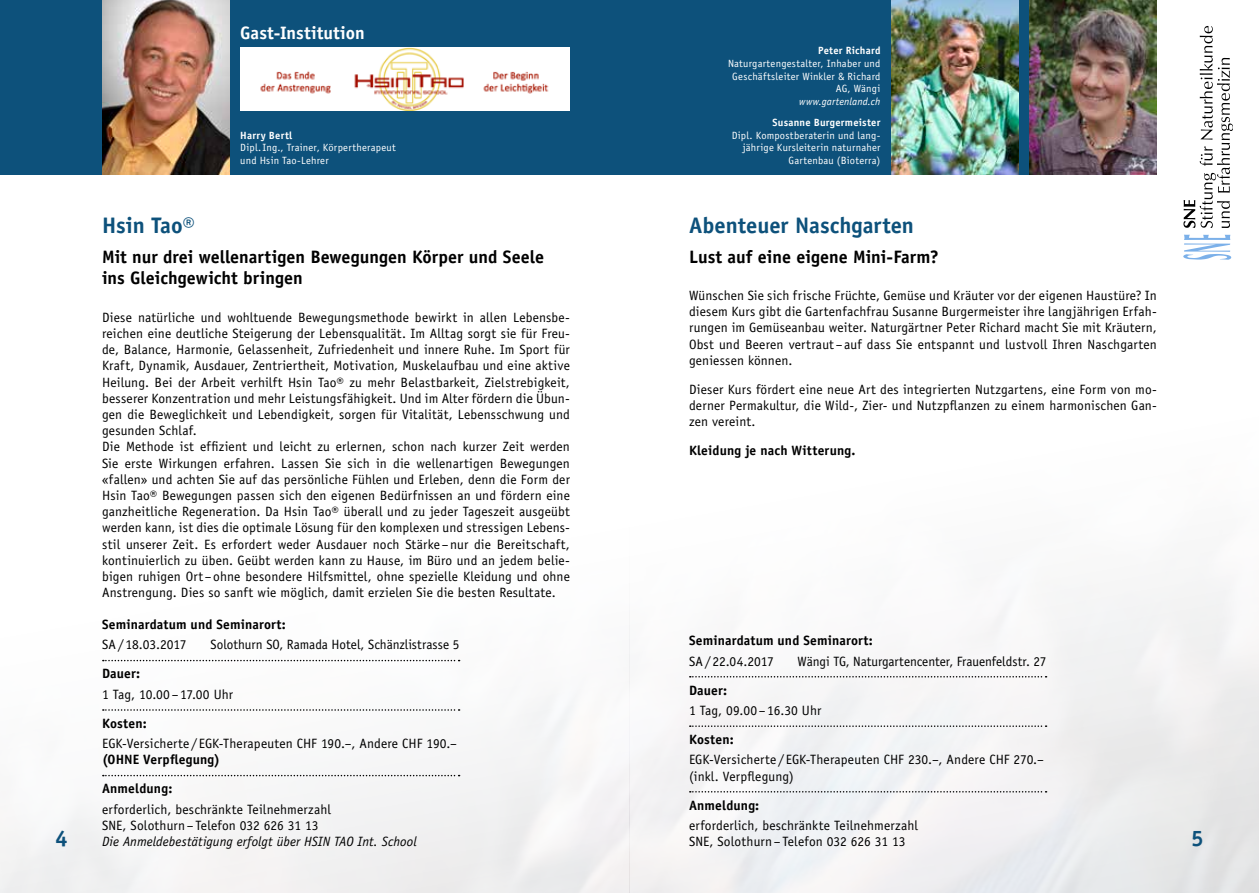
<style>
.page{position:relative;width:1259px;height:893px;background:#fff}
.page>*{position:absolute;margin:0;border:0;box-sizing:border-box;transform-origin:0 0}
.t1{font:700 22.5px "Officina Sans Std";color:#0d517b}
.t2{font:700 18px/21.6px "Officina Sans Std";color:#000}
.t3{font:700 18px "Officina Sans Std";color:#fff}
.t4{font:13.5px/16.2px "Officina Sans Std";letter-spacing:.01em;color:#000}
.t5{font:700 13.5px/29px "Officina Sans Std";letter-spacing:.01em;color:#000}
.t6{font:italic 13.5px "Officina Sans Std";letter-spacing:.005em;color:#000}
.t7{font:10.5px/12.6px "Officina Sans Std";letter-spacing:.02em;color:#fff;text-align:right}
.t8{font:700 10.5px "Officina Sans Std";letter-spacing:.02em;color:#fff}
.t9{font:italic 10.5px "Officina Sans Std";letter-spacing:.015em;color:#fff}
</style>
<div class="page">
<img style="left:0;top:659px;width:629px;height:234px">
<img style="left:629px;top:579px;width:630px;height:314px">
<svg style="left:1183px;top:235px;width:48px;height:25px"></svg>
<svg style="left:1183px;top:26px;width:49px;height:202px"></svg>
<div style="left:0;top:0;width:629px;height:174px;background:#0d517b"></div>
<svg style="left:103px;top:660px;width:356px;height:1px"></svg>
<svg style="left:103px;top:709px;width:356px;height:2px"></svg>
<svg style="left:103px;top:775px;width:356px;height:1px"></svg>
<svg style="left:690px;top:676px;width:356px;height:1px"></svg>
<svg style="left:690px;top:725px;width:356px;height:2px"></svg>
<svg style="left:690px;top:791px;width:356px;height:1px"></svg>
<div style="left:629px;top:0;width:528px;height:174px;background:#0d517b"></div>
<img style="left:1029px;top:0;width:128px;height:174px">
<img style="left:102px;top:0;width:128px;height:174px">
<img style="left:891px;top:0;width:127px;height:174px">
<img style="left:240px;top:48px;width:330px;height:62px">
<h2 class="t3" style="left:240px;top:21px;width:126px">Gast-Institution</h2>
<p class="t8" style="left:240px;top:128px;width:53px">Harry Bertl</p>
<p class="t7" style="left:240px;top:141px;width:157px;text-align:left">Dipl.Ing., Trainer, Körpertherapeut und Hsin Tao-Lehrer</p>
<h1 class="t1" style="left:102px;top:211px;width:94px">Hsin Tao®</h1>
<h2 class="t2" style="left:102px;top:245px;width:443px">Mit nur drei wellenartigen Bewegungen Körper und Seele ins Gleichgewicht bringen</h2>
<p class="t4" style="left:102px;top:309px;width:469px">Diese natürliche und wohltuende Bewegungsmethode bewirkt in allen Lebensbe&shy;reichen eine deutliche Steigerung der Lebensqualität. Im Alltag sorgt sie für Freu&shy;de, Balance, Harmonie, Gelassenheit, Zufriedenheit und innere Ruhe. Im Sport für Kraft, Dynamik, Ausdauer, Zentriertheit, Motivation, Muskelaufbau und eine aktive Heilung. Bei der Arbeit verhilft Hsin Tao® zu mehr Belastbarkeit, Zielstrebigkeit, besserer Konzentration und mehr Leistungsfähigkeit. Und im Alter fördern die Übun&shy;gen die Beweglichkeit und Lebendigkeit, sorgen für Vitalität, Lebensschwung und gesunden Schlaf.<br>Die Methode ist effizient und leicht zu erlernen, schon nach kurzer Zeit werden Sie erste Wirkungen erfahren. Lassen Sie sich in die wellenartigen Bewegungen «fallen» und achten Sie auf das persönliche Fühlen und Erleben, denn die Form der Hsin Tao® Bewegungen passen sich den eigenen Bedürfnissen an und fördern eine ganzheitliche Regeneration. Da Hsin Tao® überall und zu jeder Tageszeit ausgeübt werden kann, ist dies die optimale Lösung für den komplexen und stressigen Lebens&shy;stil unserer Zeit. Es erfordert weder Ausdauer noch Stärke–nur die Bereitschaft, kontinuierlich zu üben. Geübt werden kann zu Hause, im Büro und an jedem belie&shy;bigen ruhigen Ort– ohne besondere Hilfsmittel, ohne spezielle Kleidung und ohne Anstrengung. Dies so sanft wie möglich, damit erzielen Sie die besten Resultate.</p>
<p class="t8" style="left:818px;top:44px;width:64px">Peter Richard</p>
<p class="t7" style="left:728px;top:57px;width:154px">Naturgartengestalter, Inhaber und<br>Geschäftsleiter Winkler &amp; Richard<br>AG, Wängi</p>
<p class="t9" style="left:799px;top:95px;width:83px">www.gartenland.ch</p>
<p class="t8" style="left:772px;top:116px;width:109px">Susanne Burgermeister</p>
<p class="t7" style="left:731px;top:129px;width:150px">Dipl. Kompostberaterin und lang&shy;jährige Kursleiterin naturnaher<br>Gartenbau (Bioterra)</p>
<h1 class="t1" style="left:689px;top:211px;width:226px">Abenteuer Naschgarten</h1>
<h2 class="t2" style="left:689px;top:245px;width:251px">Lust auf eine eigene Mini-Farm?</h2>
<p class="t4" style="left:689px;top:287px;width:469px;text-align:justify">Wünschen Sie sich frische Früchte, Gemüse und Kräuter vor der eigenen Haustüre? In diesem Kurs gibt die Gartenfachfrau Susanne Burgermeister ihre langjährigen Erfah&shy;rungen im Gemüseanbau weiter. Naturgärtner Peter Richard macht Sie mit Kräutern, Obst und Beeren vertraut –auf dass Sie entspannt und lustvoll Ihren Naschgarten geniessen können.</p>
<p class="t4" style="left:689px;top:381px;width:469px;text-align:justify">Dieser Kurs fördert eine neue Art des integrierten Nutzgartens, eine Form von mo&shy;derner Permakultur, die Wild-, Zier- und Nutzpflanzen zu einem harmonischen Gan&shy;zen vereint.</p>
<p class="t5" style="left:689px;top:436px;width:168px">Kleidung je nach Witterung.</p>
<p class="t5" style="left:102px;top:610px;width:185px">Seminardatum und Seminarort:</p>
<p class="t4" style="left:102px;top:637px;width:86px">SA/ 18.03.2017</p>
<p class="t4" style="left:210px;top:637px;width:250px">Solothurn SO, Ramada Hotel, Schänzlistrasse 5</p>
<p class="t5" style="left:102px;top:659px;width:40px">Dauer:</p>
<p class="t4" style="left:102px;top:686px;width:132px">1 Tag, 10.00–17.00 Uhr</p>
<p class="t5" style="left:102px;top:708px;width:46px">Kosten:</p>
<p class="t4" style="left:102px;top:735px;width:356px">EGK-Versicherte / EGK-Therapeuten CHF 190.–, Andere CHF 190.–</p>
<p class="t5" style="left:102px;top:745px;width:120px">(OHNE Verpflegung)<br>Anmeldung:</p>
<p class="t4" style="left:102px;top:801px;width:230px">erforderlich, beschränkte Teilnehmerzahl<br>SNE, Solothurn–Telefon 032 626 31 13</p>
<p class="t6" style="left:102px;top:834px;width:316px">Die Anmeldebestätigung erfolgt über HSIN TAO Int. School</p>
<p class="t5" style="left:689px;top:626px;width:185px">Seminardatum und Seminarort:</p>
<p class="t4" style="left:689px;top:653px;width:86px">SA/22.04.2017</p>
<p class="t4" style="left:797px;top:653px;width:250px">Wängi TG, Naturgartencenter, Frauenfeldstr. 27</p>
<p class="t5" style="left:689px;top:675px;width:40px">Dauer:</p>
<p class="t4" style="left:689px;top:702px;width:134px">1 Tag, 09.00–16.30 Uhr</p>
<p class="t5" style="left:689px;top:725px;width:46px">Kosten:</p>
<p class="t4" style="left:689px;top:752px;width:356px">EGK-Versicherte / EGK-Therapeuten CHF 230.–, Andere CHF 270.– (inkl. Verpflegung)</p>
<p class="t5" style="left:689px;top:790px;width:72px">Anmeldung:</p>
<p class="t4" style="left:689px;top:817px;width:230px">erforderlich, beschränkte Teilnehmerzahl<br>SNE, Solothurn–Telefon 032 626 31 13</p>
<h1 class="t1" style="left:55px;top:824px;width:14px">4</h1>
<h1 class="t1" style="left:1191px;top:824px;width:14px">5</h1>
</div>
